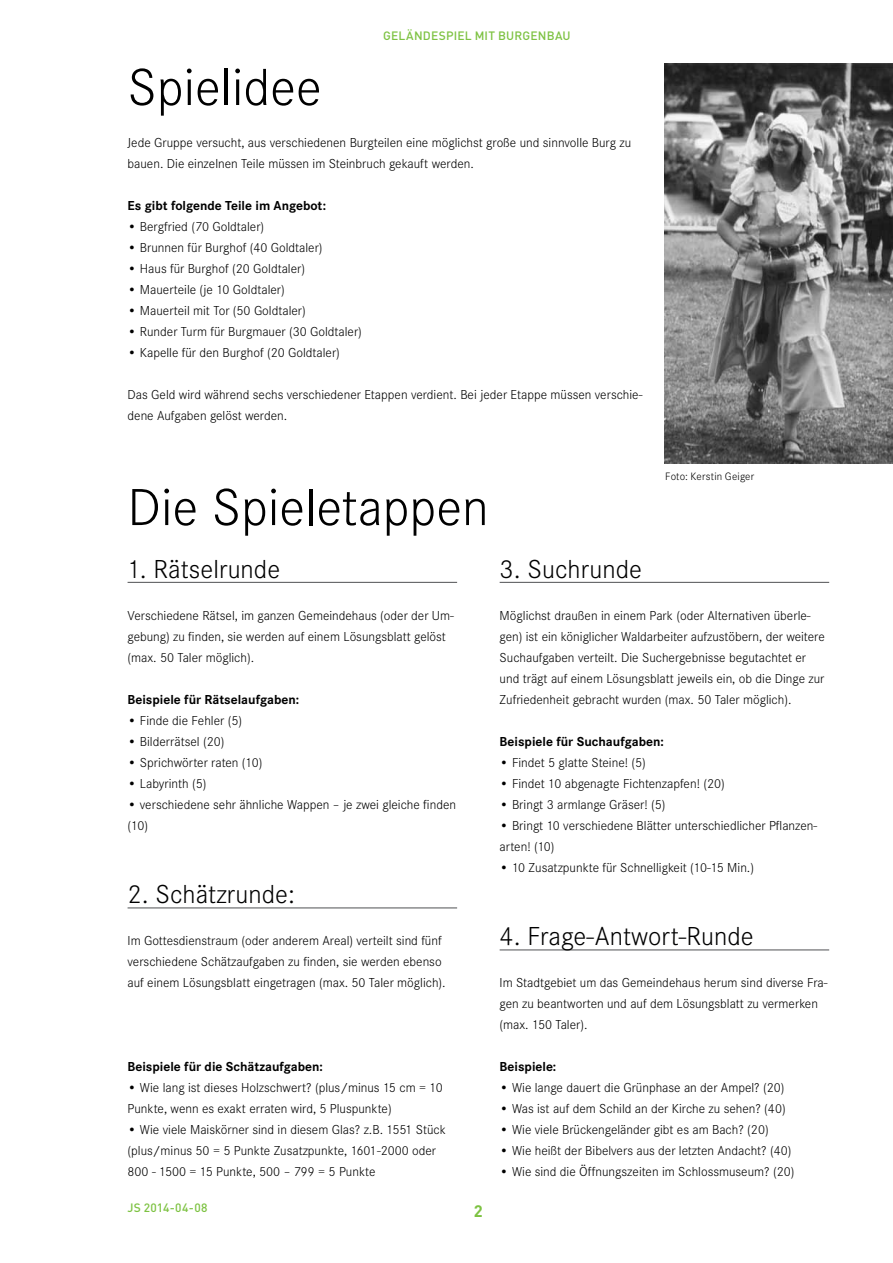
<style>
.page{position:relative;width:893px;height:1263px;background:#fff}
.page>*{position:absolute;margin:0;border:0;box-sizing:border-box;transform-origin:0 0}
.t1{font:300 54px "Corporate S";color:#000}
.t2{font:300 27px "Corporate S";color:#000}
.t3{font:700 16.5px "DIN";color:#7dc242}
.t4{font:300 13.5px/21px "Corporate S";color:#000}
.t5{font:700 13.5px "Corporate S";color:#000}
.t6{font:500 12px "DIN";letter-spacing:.015em;color:#7dc242}
.t7{font:300 10.5px "Corporate SBQ";letter-spacing:.02em;color:#000}
</style>
<div class="page">
<hr style="left:128px;top:582px;width:329px;height:1px;background:#636466">
<hr style="left:128px;top:907px;width:329px;height:1px;background:#636466">
<hr style="left:500px;top:582px;width:329px;height:1px;background:#636466">
<hr style="left:500px;top:949px;width:329px;height:1px;background:#636466">
<img style="left:664px;top:64px;width:229px;height:399px">
<p class="t6" style="left:383px;top:28px;width:189px">GELÄNDESPIEL MIT BURGENBAU</p>
<h1 class="t1" style="left:128px;top:57px;width:196px">Spielidee</h1>
<p class="t4" style="left:128px;top:132px;width:505px">Jede Gruppe versucht, aus verschiedenen Burgteilen eine möglichst große und sinnvolle Burg zu bauen. Die einzelnen Teile müssen im Steinbruch gekauft werden.</p>
<p class="t5" style="left:128px;top:198px;width:200px">Es gibt folgende Teile im Angebot:</p>
<p class="t4" style="left:128px;top:216px;width:138px">• Bergfried (70 Goldtaler)</p>
<p class="t4" style="left:128px;top:237px;width:197px">• Brunnen für Burghof (40 Goldtaler)</p>
<p class="t4" style="left:128px;top:258px;width:179px">• Haus für Burghof (20 Goldtaler)</p>
<p class="t4" style="left:128px;top:279px;width:159px">• Mauerteile (je 10 Goldtaler)</p>
<p class="t4" style="left:128px;top:300px;width:180px">• Mauerteil mit Tor (50 Goldtaler)</p>
<p class="t4" style="left:128px;top:321px;width:236px">• Runder Turm für Burgmauer (30 Goldtaler)</p>
<p class="t4" style="left:128px;top:342px;width:214px">• Kapelle für den Burghof (20 Goldtaler)</p>
<p class="t4" style="left:128px;top:384px;width:516px">Das Geld wird während sechs verschiedener Etappen verdient. Bei jeder Etappe müssen verschie&shy;dene Aufgaben gelöst werden.</p>
<p class="t7" style="left:665px;top:470px;width:91px">Foto: Kerstin Geiger</p>
<h1 class="t1" style="left:128px;top:477px;width:363px">Die Spieletappen</h1>
<h2 class="t2" style="left:128px;top:553px;width:154px">1. Rätselrunde</h2>
<p class="t4" style="left:128px;top:605px;width:328px">Verschiedene Rätsel, im ganzen Gemeindehaus (oder der Um&shy;gebung) zu finden, sie werden auf einem Lösungsblatt gelöst (max. 50 Taler möglich).</p>
<p class="t5" style="left:128px;top:691px;width:173px">Beispiele für Rätselaufgaben:</p>
<p class="t4" style="left:128px;top:710px;width:116px">• Finde die Fehler (5)</p>
<p class="t4" style="left:128px;top:731px;width:98px">• Bilderrätsel (20)</p>
<p class="t4" style="left:128px;top:752px;width:136px">• Sprichwörter raten (10)</p>
<p class="t4" style="left:128px;top:773px;width:80px">• Labyrinth (5)</p>
<p class="t4" style="left:128px;top:794px;width:330px">• verschiedene sehr ähnliche Wappen – je zwei gleiche finden (10)</p>
<h2 class="t2" style="left:128px;top:879px;width:169px">2. Schätzrunde:</h2>
<p class="t4" style="left:128px;top:930px;width:320px">Im Gottesdienstraum (oder anderem Areal) verteilt sind fünf verschiedene Schätzaufgaben zu finden, sie werden ebenso auf einem Lösungsblatt eingetragen (max. 50 Taler möglich).</p>
<p class="t5" style="left:128px;top:1059px;width:197px">Beispiele für die Schätzaufgaben:</p>
<p class="t4" style="left:128px;top:1077px;width:317px">• Wie lang ist dieses Holzschwert? (plus/minus 15 cm = 10<br>Punkte, wenn es exakt erraten wird, 5 Pluspunkte)</p>
<p class="t4" style="left:128px;top:1119px;width:320px">• Wie viele Maiskörner sind in diesem Glas? z.B. 1551 Stück (plus/minus 50 = 5 Punkte Zusatzpunkte, 1601-2000 oder<br>800 - 1500 = 15 Punkte, 500 – 799 = 5 Punkte</p>
<p class="t6" style="left:128px;top:1199px;width:82px">JS 2014-04-08</p>
<p class="t3" style="left:474px;top:1200px;width:10px">2</p>
<h2 class="t2" style="left:500px;top:553px;width:144px">3. Suchrunde</h2>
<p class="t4" style="left:500px;top:605px;width:327px">Möglichst draußen in einem Park (oder Alternativen überle&shy;gen) ist ein königlicher Waldarbeiter aufzustöbern, der weitere Suchaufgaben verteilt. Die Suchergebnisse begutachtet er und trägt auf einem Lösungsblatt jeweils ein, ob die Dinge zur Zufriedenheit gebracht wurden (max. 50 Taler möglich).</p>
<p class="t5" style="left:500px;top:733px;width:166px">Beispiele für Suchaufgaben:</p>
<p class="t4" style="left:500px;top:752px;width:148px">• Findet 5 glatte Steine! (5)</p>
<p class="t4" style="left:500px;top:773px;width:227px">• Findet 10 abgenagte Fichtenzapfen! (20)</p>
<p class="t4" style="left:500px;top:794px;width:167px">• Bringt 3 armlange Gräser! (5)</p>
<p class="t4" style="left:500px;top:815px;width:319px">• Bringt 10 verschiedene Blätter unterschiedlicher Pflanzen&shy;arten! (10)</p>
<p class="t4" style="left:500px;top:857px;width:256px">• 10 Zusatzpunkte für Schnelligkeit (10-15 Min.)</p>
<h2 class="t2" style="left:500px;top:921px;width:255px">4. Frage-Antwort-Runde</h2>
<p class="t4" style="left:500px;top:972px;width:329px">Im Stadtgebiet um das Gemeindehaus herum sind diverse Fra&shy;gen zu beantworten und auf dem Lösungsblatt zu vermerken (max. 150 Taler).</p>
<p class="t5" style="left:500px;top:1059px;width:58px">Beispiele:</p>
<p class="t4" style="left:500px;top:1077px;width:286px">• Wie lange dauert die Grünphase an der Ampel? (20)</p>
<p class="t4" style="left:500px;top:1098px;width:288px">• Was ist auf dem Schild an der Kirche zu sehen? (40)</p>
<p class="t4" style="left:500px;top:1119px;width:271px">• Wie viele Brückengeländer gibt es am Bach? (20)</p>
<p class="t4" style="left:500px;top:1140px;width:293px">• Wie heißt der Bibelvers aus der letzten Andacht? (40)</p>
<p class="t4" style="left:500px;top:1161px;width:296px">• Wie sind die Öffnungszeiten im Schlossmuseum? (20)</p>
</div>
